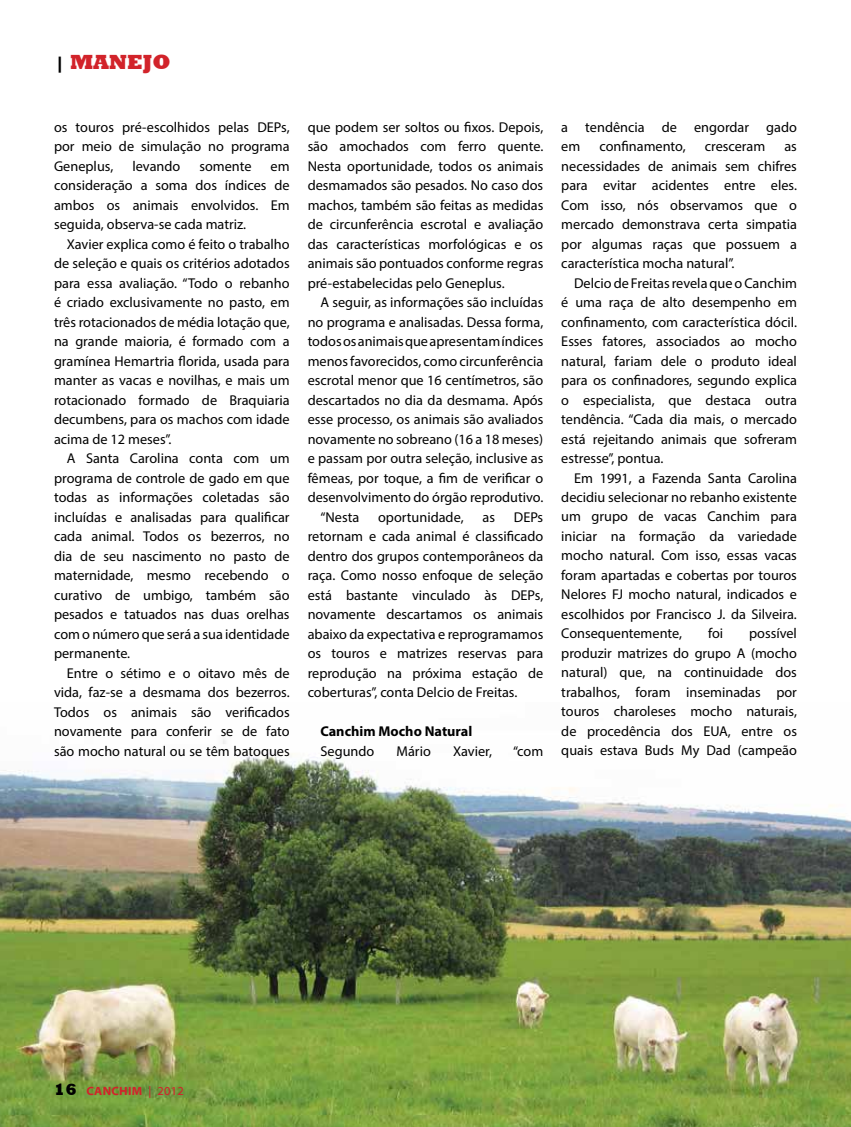
<style>
.page{position:relative;width:851px;height:1127px;background:#fff}
.page>*{position:absolute;margin:0;border:0;box-sizing:border-box;transform-origin:0 0}
.t1{font:800 21px "Rockwell";color:#d2232a}
.t2{font:14.25px/19.5px "Myriad Pro";color:#000;text-align:justify}
.t3{font:700 14.25px "Myriad Pro";color:#000}
.t4{font:700 12px "Myriad Web Pro";letter-spacing:.025em;color:#d2232a}
.s1{font-size:18px;color:#000}
.s2{font-family:"Rockwell";font-weight:800;font-size:16.5px;color:#000}
.s3{font-weight:400}
</style>
<div class="page">
<img style="left:0;top:739px;width:850px;height:388px">
<h1 class="t1" style="left:54px;top:49px;width:118px"><span class="s1">|</span> MANEJO</h1>
<p class="t2" style="left:54px;top:117px;width:237px">os touros pré-escolhidos pelas DEPs, por meio de simulação no programa Geneplus,</p>
<p class="t2" style="left:132px;top:156px;width:49px">levando</p>
<p class="t2" style="left:199px;top:156px;width:54px">somente</p>
<p class="t2" style="left:54px;top:156px;width:237px;text-indent:216px">em consideração a soma dos índices de ambos os animais envolvidos. Em seguida, observa-se cada matriz.</p>
<p class="t2" style="left:54px;top:234px;width:237px;text-indent:13px">Xavier explica como é feito o trabalho de seleção e quais os critérios adotados para essa avaliação. “Todo o rebanho é criado exclusivamente no pasto, em três rotacionados de média lotação que, na grande maioria, é formado com a gramínea Hemartria florida, usada para manter as vacas e novilhas, e mais um rotacionado formado de Braquiaria decumbens, para os machos com idade acima de 12 meses”.</p>
<p class="t2" style="left:54px;top:449px;width:237px;text-indent:13px">A Santa Carolina conta com um programa de controle de gado em que todas as informações coletadas são incluídas e analisadas para qualificar cada animal. Todos os bezerros, no dia de seu nascimento no pasto de maternidade, mesmo recebendo o curativo de umbigo, também são pesados e tatuados nas duas orelhas com o número que será a sua identidade permanente.</p>
<p class="t2" style="left:54px;top:663px;width:237px;text-indent:13px">Entre o sétimo e o oitavo mês de vida, faz-se a desmama dos bezerros.<br>Todos os animais são verificados novamente para conferir se de fato são mocho natural ou se têm batoques</p>
<p class="t2" style="left:307px;top:117px;width:237px">que podem ser soltos ou fixos. Depois, são amochados com ferro quente.<br>Nesta oportunidade, todos os animais desmamados são pesados. No caso dos machos, também são feitas as medidas de circunferência escrotal e avaliação das características morfológicas e os animais são pontuados conforme regras pré-estabelecidas pelo Geneplus.</p>
<p class="t2" style="left:320px;top:292px;width:224px">A seguir, as informações são incluídas</p>
<p class="t2" style="left:307px;top:312px;width:237px">no programa e analisadas. Dessa forma,</p>
<p class="t2" style="left:307px;top:331px;width:237px">todos os animais que apresentam índices</p>
<p class="t2" style="left:307px;top:351px;width:237px">menos favorecidos, como circunferência</p>
<p class="t2" style="left:307px;top:370px;width:237px">escrotal menor que 16 centímetros, são</p>
<p class="t2" style="left:307px;top:390px;width:237px">descartados no dia da desmama. Após</p>
<p class="t2" style="left:307px;top:409px;width:237px">esse processo, os animais são avaliados</p>
<p class="t2" style="left:307px;top:429px;width:237px">novamente no sobreano (16 a 18 meses)</p>
<p class="t2" style="left:307px;top:448px;width:237px">e passam por outra seleção, inclusive as</p>
<p class="t2" style="left:307px;top:468px;width:237px">fêmeas, por toque, a fim de verificar o</p>
<p class="t2" style="left:307px;top:487px;width:237px">desenvolvimento do órgão reprodutivo.</p>
<p class="t2" style="left:320px;top:507px;width:40px">“Nesta</p>
<p class="t2" style="left:378px;top:507px;width:87px">oportunidade,</p>
<p class="t2" style="left:482px;top:507px;width:14px">as</p>
<p class="t2" style="left:307px;top:507px;width:237px;text-indent:206px">DEPs retornam e cada animal é classificado dentro dos grupos contemporâneos da raça. Como nosso enfoque de seleção está bastante vinculado às DEPs, novamente descartamos os animais abaixo da expectativa e reprogramamos os touros e matrizes reservas para reprodução na próxima estação de coberturas”, conta Delcio de Freitas.</p>
<p class="t3" style="left:320px;top:722px;width:153px">Canchim Mocho Natural</p>
<p class="t2" style="left:320px;top:741px;width:55px">Segundo</p>
<p class="t2" style="left:396px;top:741px;width:36px">Mário</p>
<p class="t2" style="left:453px;top:741px;width:40px">Xavier,</p>
<p class="t2" style="left:513px;top:741px;width:32px">“com</p>
<p class="t2" style="left:561px;top:117px;width:237px">a tendência de engordar gado em</p>
<p class="t2" style="left:599px;top:136px;width:88px">confinamento,</p>
<p class="t2" style="left:704px;top:136px;width:62px">cresceram</p>
<p class="t2" style="left:561px;top:136px;width:237px;text-indent:223px">as necessidades de animais sem chifres para evitar acidentes entre eles.<br>Com isso, nós observamos que o mercado demonstrava certa simpatia por algumas raças que possuem a característica mocha natural”.</p>
<p class="t2" style="left:561px;top:273px;width:237px;text-indent:13px">Delcio de Freitas revela que o Canchim é uma raça de alto desempenho em confinamento, com característica dócil.<br>Esses fatores, associados ao mocho natural, fariam dele o produto ideal para os confinadores, segundo explica o especialista, que destaca outra tendência. “Cada dia mais, o mercado está rejeitando animais que sofreram estresse”, pontua.</p>
<p class="t2" style="left:561px;top:468px;width:237px;text-indent:13px">Em 1991, a Fazenda Santa Carolina decidiu selecionar no rebanho existente um grupo de vacas Canchim para iniciar na formação da variedade mocho natural. Com isso, essas vacas foram apartadas e cobertas por touros Nelores FJ mocho natural, indicados e escolhidos por Francisco J. da Silveira.<br>Consequentemente,</p>
<p class="t2" style="left:708px;top:624px;width:17px">foi</p>
<p class="t2" style="left:561px;top:624px;width:237px;text-indent:188px">possível produzir matrizes do grupo A (mocho natural) que, na continuidade dos trabalhos, foram inseminadas por touros charoleses mocho naturais, de procedência dos EUA, entre os quais estava Buds My Dad (campeão</p>
<p class="t4" style="left:54px;top:1084px;width:131px"><span class="s2">16</span> CANCHIM <span class="s3">| 2012</span></p>
</div>
